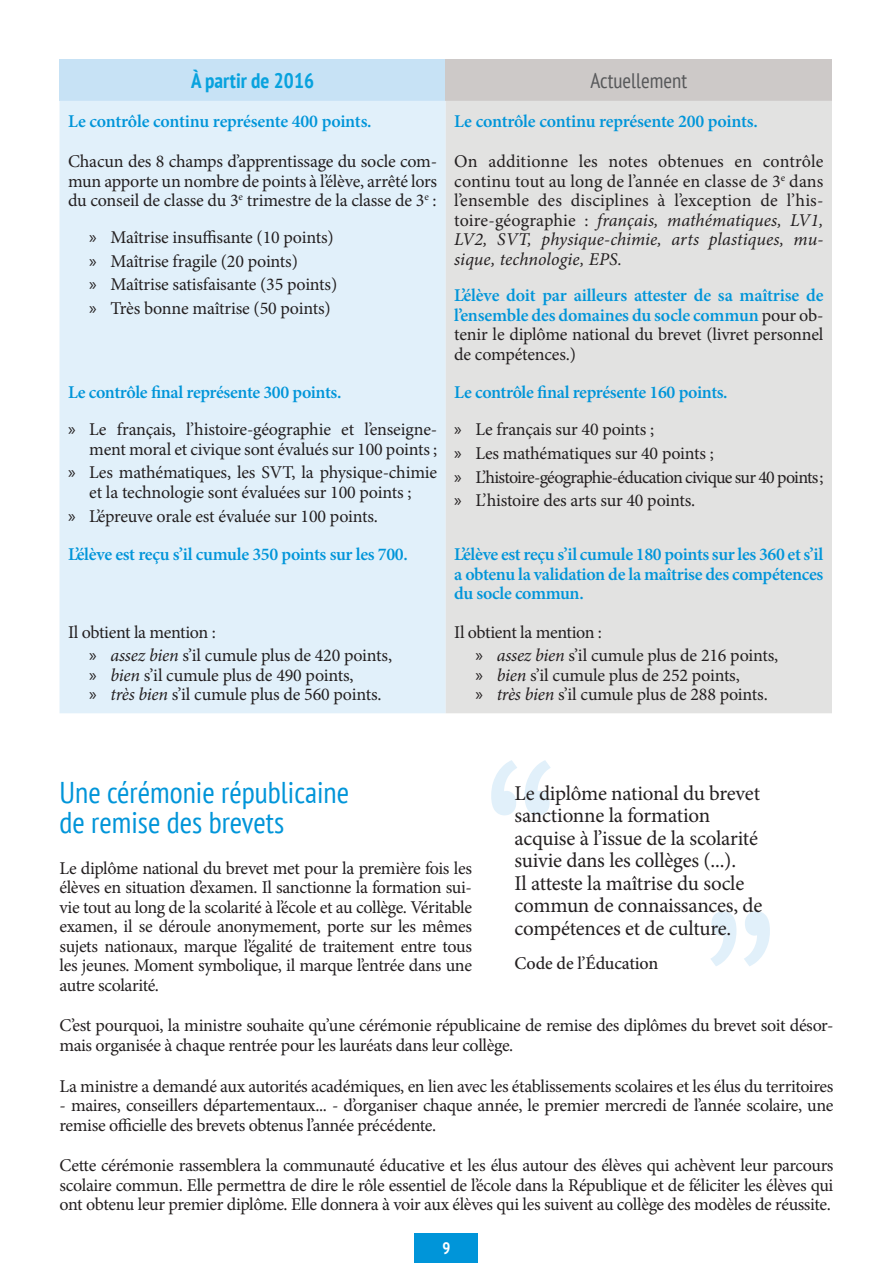
<style>
.page{position:relative;width:893px;height:1263px;background:#fff}
.page>*{position:absolute;margin:0;border:0;box-sizing:border-box;transform-origin:0 0}
.t1{font:condensed 30px/30px "PT Sans";color:#0095d9}
.t2{font:21px/22.5px "Minion Pro";letter-spacing:-.01em;color:#231f20}
.t3{font:700 condensed 21px "PT Sans";color:#08a2de}
.t4{font:condensed 21px "PT Sans";color:#57585a}
.t5{font:18px/19.5px "Minion Pro";letter-spacing:-.02em;color:#231f20}
.t6{font:600 18px/19.5px "Minion Pro";letter-spacing:-.02em;color:#0095d9;text-align:justify}
.t7{font:500 18px "Minion Pro";letter-spacing:-.01em;color:#231f20}
.t8{font:700 condensed 16.5px "PT Sans";color:#fff}
.s1{font-family:"Myriad Pro"}
.s2{font-style:italic}
.s3{font-weight:400;color:#231f20}
.s4{font-weight:600;color:#0095d9}
.s5{font-family:"Myriad Pro";font-weight:400;color:#231f20}
</style>
<div class="page">
<div style="left:415px;top:1233px;width:63px;height:30px;background:#0095d9"></div>
<div style="left:60px;top:60px;width:386px;height:41px;background:#c7e2f5"></div>
<div style="left:446px;top:60px;width:386px;height:41px;background:#cdc9c8"></div>
<div style="left:60px;top:101px;width:386px;height:612px;background:#e1f0fa"></div>
<div style="left:446px;top:101px;width:386px;height:612px;background:#e2e2e1"></div>
<svg style="left:711px;top:911px;width:59px;height:55px"></svg>
<svg style="left:491px;top:760px;width:60px;height:55px"></svg>
<p class="t3" style="left:191px;top:67px;width:124px">À partir de 2016</p>
<p class="t4" style="left:591px;top:67px;width:98px">Actuellement</p>
<p class="t6" style="left:68px;top:111px;width:305px">Le contrôle continu représente 400 points.</p>
<p class="t5" style="left:68px;top:152px;width:371px;text-align:justify">Chacun des 8 champs d’apprentissage du socle com&shy;mun apporte un nombre de points à l’élève, arrêté lors du conseil de classe du 3<sup>e</sup> trimestre de la classe de 3<sup>e</sup> :</p>
<p class="t5" style="left:89px;top:225px;width:249px;line-height:23.7px"><span class="s1">»</span> Maîtrise insuffisante (10 points) <span class="s1">»</span> Maîtrise fragile (20 points)<br><span class="s1">»</span> Maîtrise satisfaisante (35 points) <span class="s1">»</span> Très bonne maîtrise (50 points)</p>
<p class="t6" style="left:454px;top:111px;width:305px">Le contrôle continu représente 200 points.</p>
<p class="t5" style="left:454px;top:152px;width:371px;text-align:justify">On additionne les notes obtenues en contrôle continu tout au long de l’année en classe de 3<sup>e</sup> dans l’ensemble des disciplines à l’exception de l’his&shy;toire-géographie : <span class="s2">français, mathématiques, LV1, LV2, SVT, physique-chimie, arts plastiques, mu&shy;sique, technologie, EPS.</span></p>
<p class="t6" style="left:454px;top:286px;width:371px">L’élève doit par ailleurs attester de sa maîtrise de l’ensemble des domaines du socle commun <span class="s3">pour ob&shy;tenir le diplôme national du brevet (livret personnel de compétences.)</span></p>
<p class="t5" style="left:68px;top:375px;width:371px;line-height:36.5px"><span class="s4">Le contrôle final représente 300 points.<br></span><span class="s1">»</span> Le français, l’histoire-géographie et l’enseigne-</p>
<p class="t5" style="left:68px;top:437px;width:371px;line-height:23.7px;text-align:right">ment moral et civique sont évalués sur 100 points ;<br><span class="s1">»</span> Les mathématiques, les SVT, la physique-chimie</p>
<p class="t5" style="left:68px;top:480px;width:345px;line-height:23.7px;text-indent:21px">et la technologie sont évaluées sur 100 points ; <span class="s1">»</span> L’épreuve orale est évaluée sur 100 points.</p>
<p class="t6" style="left:454px;top:374px;width:275px;line-height:36.5px">Le contrôle final représente 160 points. <span class="s5">»</span> <span class="s3">Le français sur 40 points ;</span></p>
<p class="t5" style="left:454px;top:441px;width:371px;line-height:23.7px"><span class="s1">»</span> Les mathématiques sur 40 points ;<br><span class="s1">»</span> L’histoire-géographie-éducation civique sur 40 points; <span class="s1">»</span> L’histoire des arts sur 40 points.</p>
<p class="t6" style="left:68px;top:544px;width:341px">L’élève est reçu s’il cumule 350 points sur les 700.</p>
<p class="t6" style="left:454px;top:544px;width:371px">L’élève est reçu s’il cumule 180 points sur les 360 et s’il a obtenu la validation de la maîtrise des compétences du socle commun.</p>
<p class="t5" style="left:89px;top:620px;width:304px;line-height:23.7px;text-indent:-21px">Il obtient la mention :<br><span class="s1">»</span> <span class="s2">assez bien</span> s’il cumule plus de 420 points,</p>
<p class="t5" style="left:89px;top:665px;width:294px"><span class="s1">»</span> <span class="s2">bien</span> s’il cumule plus de 490 points,<br><span class="s1">»</span> <span class="s2">très bien</span> s’il cumule plus de 560 points.</p>
<p class="t5" style="left:475px;top:620px;width:304px;line-height:23.7px;text-indent:-21px">Il obtient la mention :<br><span class="s1">»</span> <span class="s2">assez bien</span> s’il cumule plus de 216 points,</p>
<p class="t5" style="left:475px;top:665px;width:294px"><span class="s1">»</span> <span class="s2">bien</span> s’il cumule plus de 252 points,<br><span class="s1">»</span> <span class="s2">très bien</span> s’il cumule plus de 288 points.</p>
<h1 class="t1" style="left:60px;top:777px;width:291px">Une cérémonie républicaine de remise des brevets</h1>
<p class="t5" style="left:60px;top:858px;width:414px;text-align:justify">Le diplôme national du brevet met pour la première fois les élèves en situation d’examen. Il sanctionne la formation sui&shy;vie tout au long de la scolarité à l’école et au collège. Véritable examen, il se déroule anonymement, porte sur les mêmes sujets nationaux, marque l’égalité de traitement entre tous les jeunes. Moment symbolique, il marque l’entrée dans une autre scolarité.</p>
<p class="t5" style="left:60px;top:1016px;width:775px">C’est pourquoi, la ministre souhaite qu’une cérémonie républicaine de remise des diplômes du brevet soit désor&shy;mais organisée à chaque rentrée pour les lauréats dans leur collège.</p>
<p class="t5" style="left:60px;top:1076px;width:775px">La ministre a demandé aux autorités académiques, en lien avec les établissements scolaires et les élus du territoires</p>
<p class="t5" style="left:60px;top:1096px;width:775px">- maires, conseillers départementaux... - d’organiser chaque année, le premier mercredi de l’année scolaire, une remise officielle des brevets obtenus l’année précédente.</p>
<p class="t5" style="left:60px;top:1156px;width:775px;text-align:justify">Cette cérémonie rassemblera la communauté éducative et les élus autour des élèves qui achèvent leur parcours scolaire commun. Elle permettra de dire le rôle essentiel de l’école dans la République et de féliciter les élèves qui ont obtenu leur premier diplôme. Elle donnera à voir aux élèves qui les suivent au collège des modèles de réussite.</p>
<p class="t2" style="left:514px;top:782px;width:249px">Le diplôme national du brevet sanctionne la formation acquise à l’issue de la scolarité suivie dans les collèges (...).<br>Il atteste la maîtrise du socle commun de connaissances, de compétences et de culture.</p>
<p class="t7" style="left:514px;top:951px;width:145px">Code de l’Éducation</p>
<p class="t8" style="left:443px;top:1238px;width:9px">9</p>
</div>
